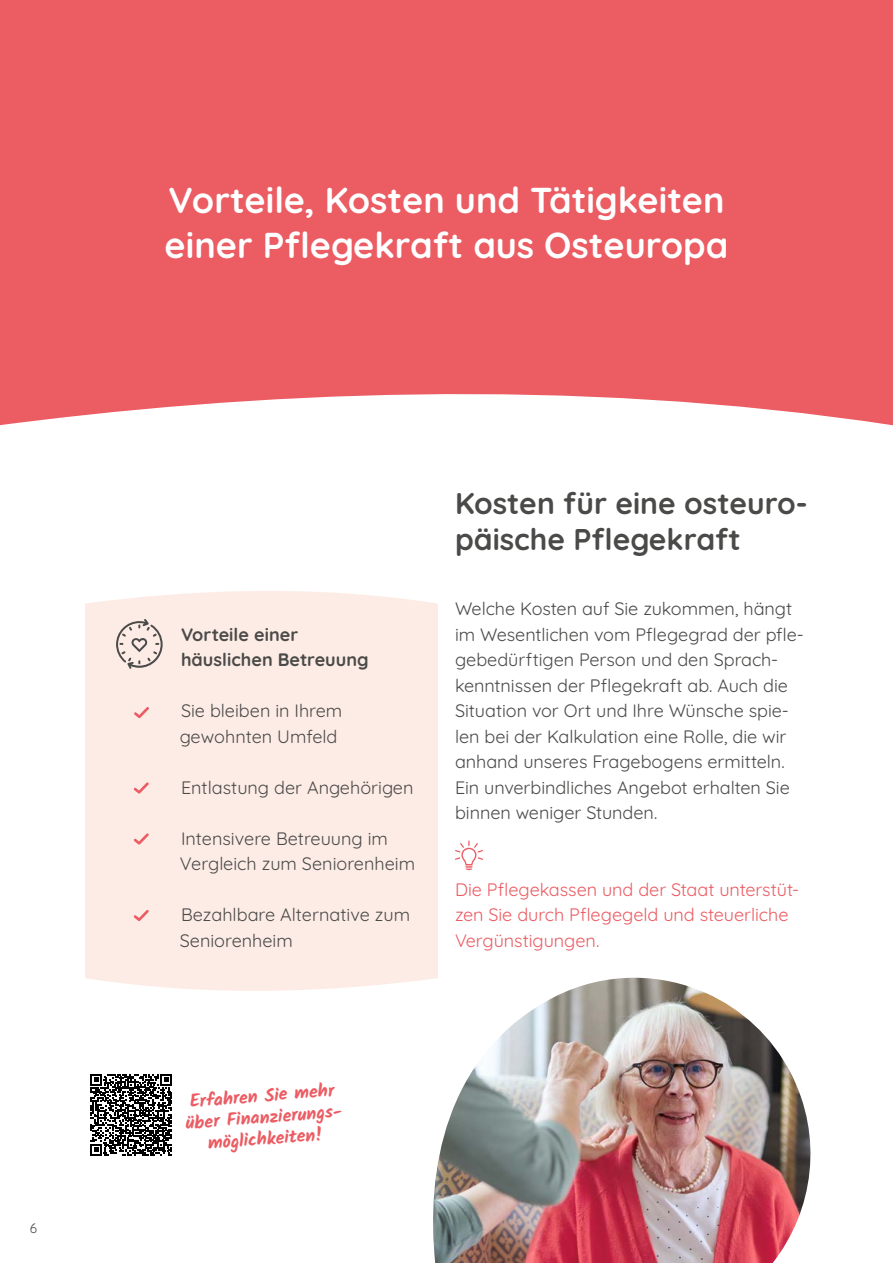
<style>
.page{position:relative;width:893px;height:1263px;background:#fff}
.page>*{position:absolute;margin:0;border:0;box-sizing:border-box;transform-origin:0 0}
.t1{font:700 36px/45px "Quicksand";color:#fff}
.t2{font:700 30px/36px "Quicksand";color:#4a4a49}
.t3{font:18px/25.5px "Quicksand";color:#4a4a49}
.t4{font:18px/25.5px "Quicksand";letter-spacing:-.005em;color:#eb5c63}
.t5{font:700 18px/21.6px "Kalam";color:#eb5c63;text-align:center}
.t6{font:700 18px/25.5px "Quicksand";color:#4a4a49}
.t7{font:13.5px "Quicksand";color:#4a4a49}
</style>
<div class="page">
<div style="left:0;top:0;width:893px;height:426px;background:#eb5c63"></div>
<img style="left:433px;top:978px;width:378px;height:285px">
<svg style="left:455px;top:840px;width:28px;height:30px"></svg>
<svg style="left:90px;top:1074px;width:82px;height:82px"></svg>
<div style="left:85px;top:584px;width:353px;height:414px;background:#fdece5;border-radius:20px"></div>
<svg style="left:116px;top:619px;width:47px;height:50px"></svg>
<svg style="left:134px;top:707px;width:15px;height:11px"></svg>
<svg style="left:134px;top:782px;width:15px;height:12px"></svg>
<svg style="left:134px;top:833px;width:15px;height:12px"></svg>
<svg style="left:134px;top:910px;width:15px;height:11px"></svg>
<p class="t7" style="left:30px;top:1218px;width:9px">6</p>
<h1 class="t1" style="left:165px;top:174px;width:565px">Vorteile, Kosten und Tätigkeiten einer Pflegekraft aus Osteuropa</h1>
<p class="t6" style="left:181px;top:620px;width:189px">Vorteile einer häuslichen Betreuung</p>
<p class="t3" style="left:180px;top:696px;width:164px">Sie bleiben in Ihrem gewohnten Umfeld</p>
<p class="t3" style="left:181px;top:773px;width:234px">Entlastung der Angehörigen</p>
<p class="t3" style="left:180px;top:824px;width:237px">Intensivere Betreuung im<br>Vergleich zum Seniorenheim</p>
<p class="t3" style="left:180px;top:900px;width:232px">Bezahlbare Alternative zum<br>Seniorenheim</p>
<h2 class="t2" style="left:455px;top:482px;width:354px">Kosten für eine osteuro&shy;päische Pflegekraft</h2>
<p class="t3" style="left:455px;top:594px;width:350px">Welche Kosten auf Sie zukommen, hängt im Wesentlichen vom Pflegegrad der pfle&shy;gebedürftigen Person und den Sprach&shy;kenntnissen der Pflegekraft ab. Auch die Situation vor Ort und Ihre Wünsche spie&shy;len bei der Kalkulation eine Rolle, die wir anhand unseres Fragebogens ermitteln.<br>Ein unverbindliches Angebot erhalten Sie binnen weniger Stunden.</p>
<p class="t4" style="left:455px;top:875px;width:346px">Die Pflegekassen und der Staat unterstüt&shy;zen Sie durch Pflegegeld und steuerliche<br>Vergünstigungen.</p>
<p class="t5" style="left:183px;top:1090px;width:158px;rotate:-4deg">Erfahren Sie mehr über Finanzierungs&shy;möglichkeiten!</p>
</div>
